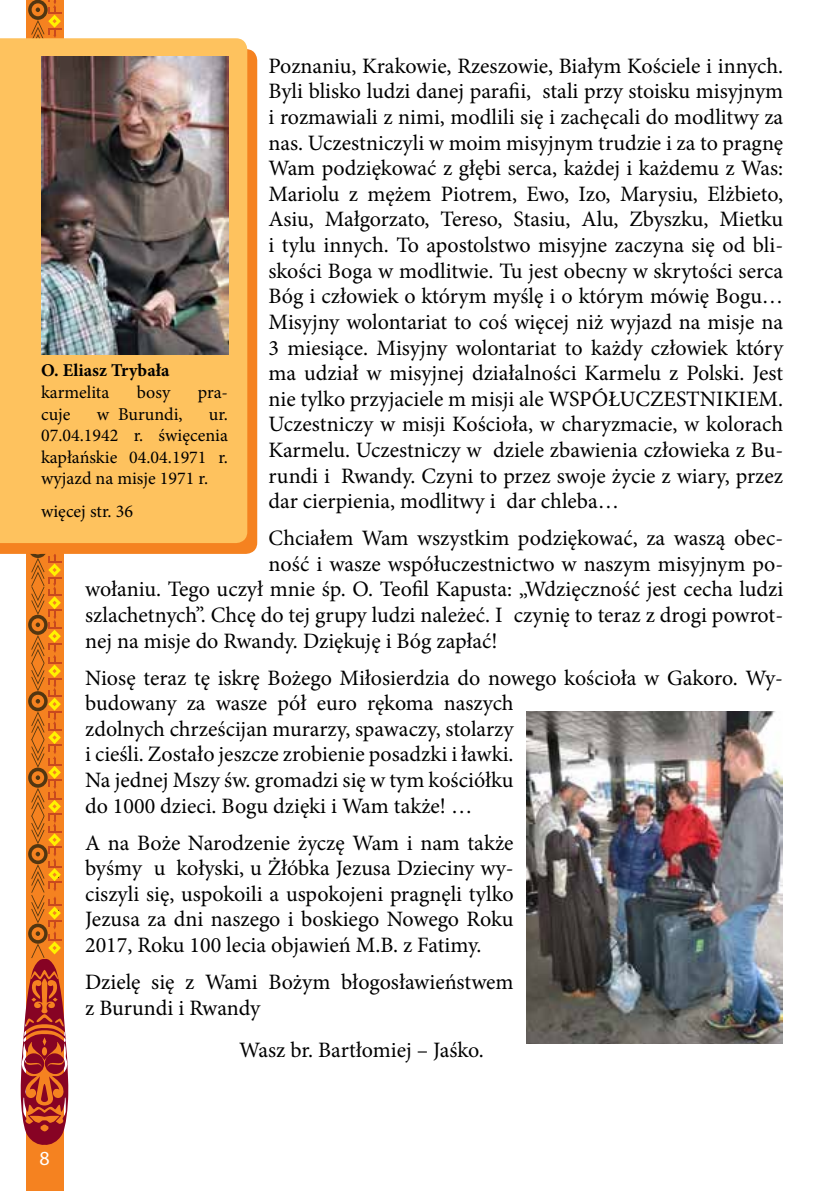
<style>
.page{position:relative;width:840px;height:1191px;background:#fff}
.page>*{position:absolute;margin:0;border:0;box-sizing:border-box;transform-origin:0 0}
.t1{font:22px/25.6px "Minion Pro";color:#000;text-align:justify}
.t2{font:20px "Myriad Pro";color:#fff}
.t3{font:18px/21.6px "Minion Pro";color:#000;text-align:justify}
.t4{font:700 18px "Minion Pro";color:#000}
</style>
<div class="page">
<div style="left:26px;top:0;width:37px;height:1191px;background:#f58220"></div>
<svg style="left:21px;top:0;width:47px;height:1145px"></svg>
<svg style="left:0;top:49px;width:257px;height:505px;background:#f58423"></svg>
<div style="left:0;top:38px;width:247px;height:505px;background:#fec25e"></div>
<img style="left:41px;top:56px;width:187px;height:298px">
<img style="left:526px;top:711px;width:256px;height:332px">
<p class="t1" style="left:268px;top:53px;width:516px">Poznaniu, Krakowie, Rzeszowie, Białym Kościele i innych.<br>Byli blisko ludzi danej parafii, stali przy stoisku misyjnym i rozmawiali z nimi, modlili się i zachęcali do modlitwy za nas. Uczestniczyli w moim misyjnym trudzie i za to pragnę Wam podziękować z głębi serca, każdej i każdemu z Was:<br>Mariolu z mężem Piotrem, Ewo, Izo, Marysiu, Elżbieto, Asiu, Małgorzato, Tereso, Stasiu, Alu, Zbyszku, Mietku i tylu innych. To apostolstwo misyjne zaczyna się od bli&shy;skości Boga w modlitwie. Tu jest obecny w skrytości serca Bóg i człowiek o którym myślę i o którym mówię Bogu… Misyjny wolontariat to coś więcej niż wyjazd na misje na 3 miesiące. Misyjny wolontariat to każdy człowiek który ma udział w misyjnej działalności Karmelu z Polski. Jest nie tylko przyjaciele m misji ale WSPÓŁUCZESTNIKIEM.<br>Uczestniczy w misji Kościoła, w charyzmacie, w kolorach Karmelu. Uczestniczy w dziele zbawienia człowieka z Bu&shy;rundi i Rwandy. Czyni to przez swoje życie z wiary, przez dar cierpienia, modlitwy i dar chleba…</p>
<p class="t1" style="left:268px;top:525px;width:516px">Chciałem Wam wszystkim podziękować, za waszą obec-</p>
<p class="t1" style="left:268px;top:551px;width:516px">ność i wasze współuczestnictwo w naszym misyjnym po-</p>
<p class="t1" style="left:85px;top:576px;width:699px">wołaniu. Tego uczył mnie śp. O. Teofil Kapusta: „Wdzięczność jest cecha ludzi</p>
<p class="t1" style="left:85px;top:602px;width:699px">szlachetnych”. Chcę do tej grupy ludzi należeć. I czynię to teraz z drogi powrot-</p>
<p class="t1" style="left:85px;top:628px;width:414px">nej na misje do Rwandy. Dziękuję i Bóg zapłać!</p>
<p class="t1" style="left:85px;top:665px;width:699px;text-align:left">Niosę teraz tę iskrę Bożego Miłosierdzia do nowego kościoła w Gakoro. Wy&shy;budowany za wasze pół euro rękoma naszych<br>zdolnych chrześcijan murarzy, spawaczy, stolarzy<br>i cieśli. Zostało jeszcze zrobienie posadzki i ławki.<br>Na jednej Mszy św. gromadzi się w tym kościółku<br>do 1000 dzieci. Bogu dzięki i Wam także! …</p>
<p class="t1" style="left:85px;top:830px;width:430px">A na Boże Narodzenie życzę Wam i nam także byśmy u kołyski, u Żłóbka Jezusa Dzieciny wy&shy;ciszyli się, uspokoili a uspokojeni pragnęli tylko Jezusa za dni naszego i boskiego Nowego Roku 2017, Roku 100 lecia objawień M.B. z Fatimy.</p>
<p class="t1" style="left:85px;top:969px;width:430px">Dzielę się z Wami Bożym błogosławieństwem z Burundi i Rwandy</p>
<p class="t1" style="left:239px;top:1037px;width:246px">Wasz br. Bartłomiej – Jaśko.</p>
<p class="t4" style="left:41px;top:358px;width:130px">O. Eliasz Trybała</p>
<p class="t3" style="left:41px;top:381px;width:70px">karmelita</p>
<p class="t3" style="left:137px;top:381px;width:35px">bosy</p>
<p class="t3" style="left:198px;top:381px;width:32px">pra-</p>
<p class="t3" style="left:41px;top:403px;width:31px">cuje</p>
<p class="t3" style="left:97px;top:403px;width:87px">w Burundi,</p>
<p class="t3" style="left:41px;top:403px;width:188px;text-indent:168px">ur.<br>07.04.1942 r. święcenia kapłańskie 04.04.1971 r. wyjazd na misje 1971 r.</p>
<p class="t3" style="left:41px;top:501px;width:93px">więcej str. 36</p>
<p class="t2" style="left:39px;top:1146px;width:12px">8</p>
</div>
